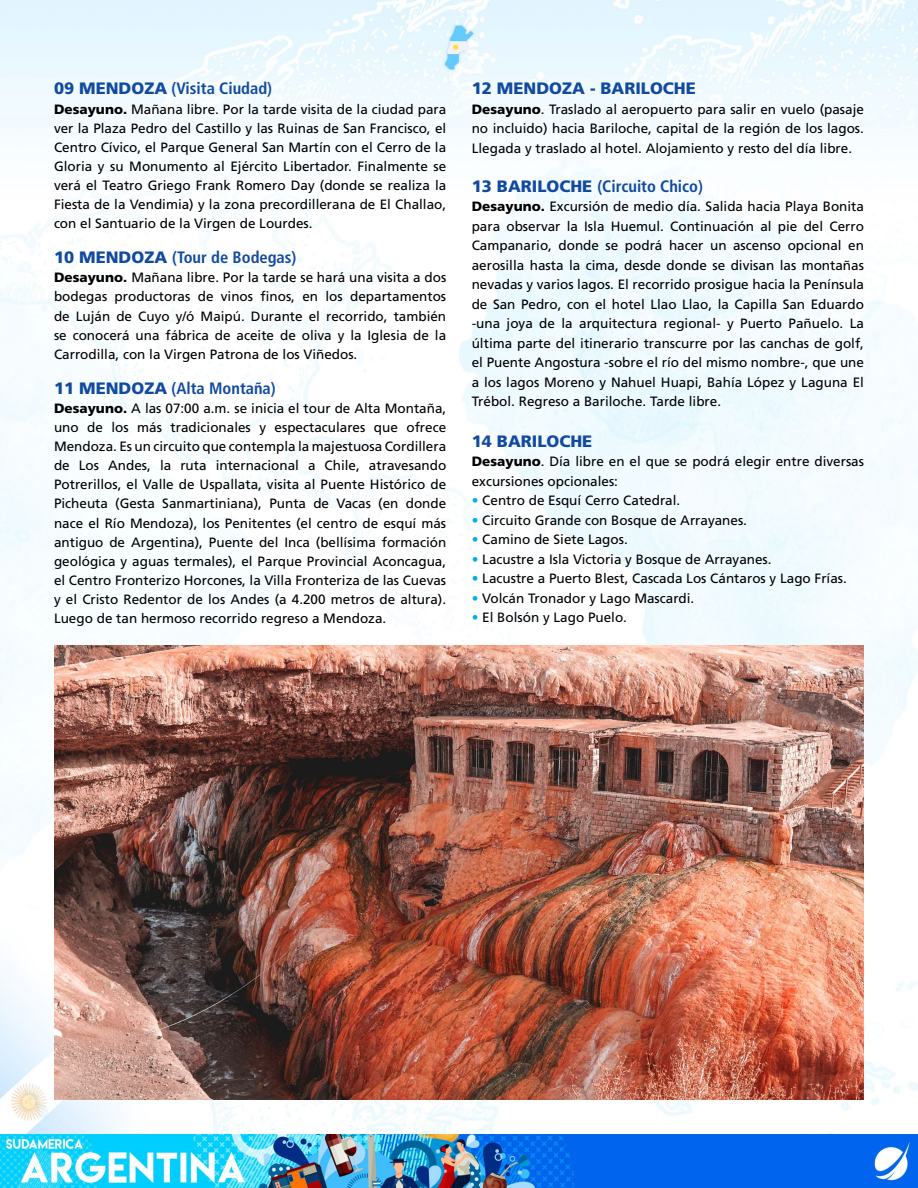
<style>
.page{position:relative;width:918px;height:1188px;background:#fff}
.page>*{position:absolute;margin:0;border:0;box-sizing:border-box;transform-origin:0 0}
.t1{font:700 condensed 16.5px "Frutiger";color:#114a9f}
.t2{font:900 16.5px "Frutiger";color:#114a9f}
.t3{font:13.5px/19px "Frutiger";color:#000;text-align:justify}
.s1{font-weight:900;font-stretch:normal}
.s2{font-weight:900}
.s3{color:#00aeef}
</style>
<div class="page">
<img style="left:0;top:1px;width:918px;height:1133px">
<img style="left:0;top:1134px;width:918px;height:54px">
<img style="left:54px;top:645px;width:810px;height:454px">
<p class="t1" style="left:54px;top:79px;width:220px"><span class="s1">09 MENDOZA</span> (Visita Ciudad)</p>
<p class="t3" style="left:54px;top:99px;width:394px"><span class="s2">Desayuno.</span> Mañana libre. Por la tarde visita de la ciudad para ver la Plaza Pedro del Castillo y las Ruinas de San Francisco, el Centro Cívico, el Parque General San Martín con el Cerro de la Gloria y su Monumento al Ejército Libertador. Finalmente se verá el Teatro Griego Frank Romero Day (donde se realiza la Fiesta de la Vendimia) y la zona precordillerana de El Challao, con el Santuario de la Virgen de Lourdes.</p>
<p class="t1" style="left:54px;top:248px;width:244px"><span class="s1">10 MENDOZA</span> (Tour de Bodegas)</p>
<p class="t3" style="left:54px;top:268px;width:394px"><span class="s2">Desayuno.</span> Mañana libre. Por la tarde se hará una visita a dos bodegas productoras de vinos finos, en los departamentos de Luján de Cuyo y/ó Maipú. Durante el recorrido, también se conocerá una fábrica de aceite de oliva y la Iglesia de la Carrodilla, con la Virgen Patrona de los Viñedos.</p>
<p class="t1" style="left:54px;top:379px;width:223px"><span class="s1">11 MENDOZA</span> (Alta Montaña)</p>
<p class="t3" style="left:54px;top:399px;width:394px"><span class="s2">Desayuno.</span> A las 07:00 a.m. se inicia el tour de Alta Montaña, uno de los más tradicionales y espectaculares que ofrece Mendoza. Es un circuito que contempla la majestuosa Cordillera de Los Andes, la ruta internacional a Chile, atravesando Potrerillos, el Valle de Uspallata, visita al Puente Histórico de Picheuta (Gesta Sanmartiniana), Punta de Vacas (en donde nace el Río Mendoza), los Penitentes (el centro de esquí más antiguo de Argentina), Puente del Inca (bellísima formación geológica y aguas termales), el Parque Provincial Aconcagua, el Centro Fronterizo Horcones, la Villa Fronteriza de las Cuevas y el Cristo Redentor de los Andes (a 4.200 metros de altura).<br>Luego de tan hermoso recorrido regreso a Mendoza.</p>
<p class="t2" style="left:472px;top:79px;width:226px">12 MENDOZA - BARILOCHE</p>
<p class="t3" style="left:472px;top:99px;width:394px;line-height:19.5px"><span class="s2">Desayuno</span>. Traslado al aeropuerto para salir en vuelo (pasaje no incluido) hacia Bariloche, capital de la región de los lagos.<br>Llegada y traslado al hotel. Alojamiento y resto del día libre.</p>
<p class="t1" style="left:472px;top:176px;width:233px"><span class="s1">13 BARILOCHE</span> (Circuito Chico)</p>
<p class="t3" style="left:472px;top:197px;width:394px;line-height:19.5px"><span class="s2">Desayuno.</span> Excursión de medio día. Salida hacia Playa Bonita para observar la Isla Huemul. Continuación al pie del Cerro Campanario, donde se podrá hacer un ascenso opcional en aerosilla hasta la cima, desde donde se divisan las montañas nevadas y varios lagos. El recorrido prosigue hacia la Península de San Pedro, con el hotel Llao Llao, la Capilla San Eduardo -una joya de la arquitectura regional- y Puerto Pañuelo. La última parte del itinerario transcurre por las canchas de golf, el Puente Angostura -sobre el río del mismo nombre-, que une a los lagos Moreno y Nahuel Huapi, Bahía López y Laguna El Trébol. Regreso a Bariloche. Tarde libre.</p>
<p class="t2" style="left:472px;top:431px;width:122px">14 BARILOCHE</p>
<p class="t3" style="left:472px;top:452px;width:394px;line-height:19.5px"><span class="s2">Desayuno</span>. Día libre en el que se podrá elegir entre diversas excursiones opcionales:</p>
<p class="t3" style="left:472px;top:491px;width:210px"><span class="s3">•</span> Centro de Esquí Cerro Catedral.</p>
<p class="t3" style="left:472px;top:511px;width:277px"><span class="s3">•</span> Circuito Grande con Bosque de Arrayanes.</p>
<p class="t3" style="left:472px;top:530px;width:158px"><span class="s3">•</span> Camino de Siete Lagos.</p>
<p class="t3" style="left:472px;top:550px;width:301px"><span class="s3">•</span> Lacustre a Isla Victoria y Bosque de Arrayanes.</p>
<p class="t3" style="left:472px;top:569px;width:377px"><span class="s3">•</span> Lacustre a Puerto Blest, Cascada Los Cántaros y Lago Frías.</p>
<p class="t3" style="left:472px;top:589px;width:224px"><span class="s3">•</span> Volcán Tronador y Lago Mascardi.</p>
<p class="t3" style="left:472px;top:608px;width:157px"><span class="s3">•</span> El Bolsón y Lago Puelo.</p>
</div>
